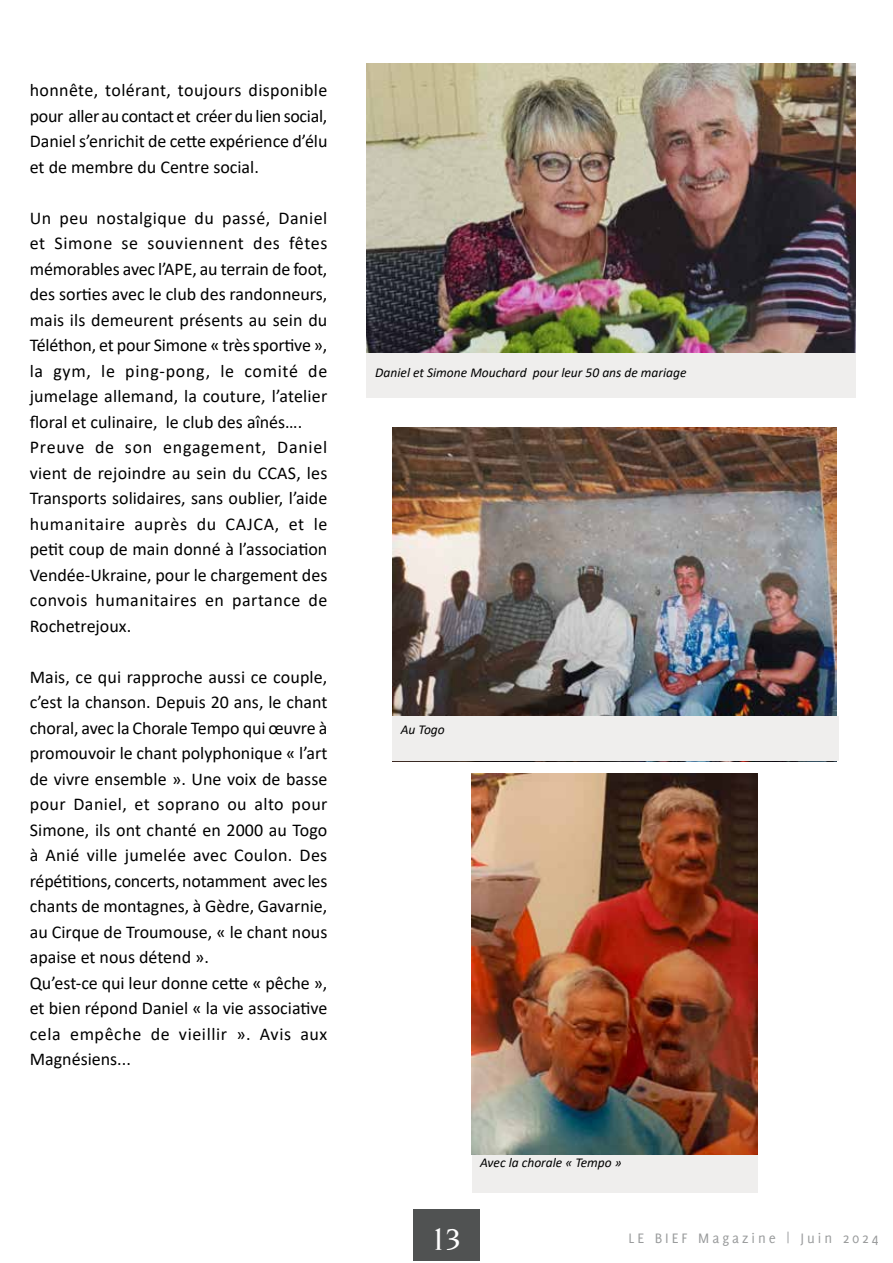
<style>
.page{position:relative;width:893px;height:1263px;background:#fff}
.page>*{position:absolute;margin:0;border:0;box-sizing:border-box;transform-origin:0 0}
.t1{font:30px "November Medium Normal";color:#fff}
.t2{font:18px/25.5px "Calibri";color:#000}
.t3{font:15px "Delicious";letter-spacing:.2em;color:#999b9c}
.t4{font:italic 13.5px "Calibri";color:#000}
</style>
<div class="page">
<img style="left:367px;top:64px;width:489px;height:289px">
<div style="left:367px;top:353px;width:489px;height:45px;background:#efeeed"></div>
<img style="left:392px;top:428px;width:445px;height:288px">
<div style="left:392px;top:716px;width:447px;height:45px;background:#efeeed"></div>
<img style="left:472px;top:773px;width:285px;height:382px">
<div style="left:472px;top:1155px;width:285px;height:38px;background:#efeeed"></div>
<div style="left:413px;top:1209px;width:66px;height:51px;background:#505252"></div>
<p class="t2" style="left:30px;top:77px;width:299px;text-align:justify">honnête, tolérant, toujours disponible pour aller au contact et créer du lien social, Daniel s’enrichit de cette expérience d’élu et de membre du Centre social.</p>
<p class="t2" style="left:30px;top:204px;width:299px">Un peu nostalgique du passé, Daniel et Simone se souviennent des fêtes mémorables avec l’APE, au terrain de foot, des sorties avec le club des randonneurs, mais ils demeurent présents au sein du Téléthon, et pour Simone « très sportive », la gym, le ping-pong, le comité de jumelage allemand, la couture, l’atelier floral et culinaire, le club des aînés….<br>Preuve de son engagement, Daniel vient de rejoindre au sein du CCAS, les Transports solidaires, sans oublier, l’aide humanitaire auprès du CAJCA, et le petit coup de main donné à l’association Vendée-Ukraine, pour le chargement des convois humanitaires en partance de Rochetrejoux.</p>
<p class="t2" style="left:30px;top:663px;width:299px">Mais, ce qui rapproche aussi ce couple, c’est la chanson. Depuis 20 ans, le chant choral, avec la Chorale Tempo qui œuvre à promouvoir le chant polyphonique « l’art de vivre ensemble ». Une voix de basse pour Daniel, et soprano ou alto pour Simone, ils ont chanté en 2000 au Togo à Anié ville jumelée avec Coulon. Des répétitions, concerts, notamment avec les chants de montagnes, à Gèdre, Gavarnie, au Cirque de Troumouse, « le chant nous apaise et nous détend ».<br>Qu’est-ce qui leur donne cette « pêche », et bien répond Daniel « la vie associative cela empêche de vieillir ». Avis aux Magnésiens...</p>
<p class="t4" style="left:375px;top:363px;width:313px">Daniel et Simone Mouchard pour leur 50 ans de mariage</p>
<p class="t4" style="left:401px;top:720px;width:46px">Au Togo</p>
<p class="t4" style="left:480px;top:1153px;width:143px">Avec la chorale « Tempo »</p>
<h1 class="t1" style="left:430px;top:1222px;width:33px">13</h1>
<p class="t3" style="left:629px;top:1230px;width:252px">LE BIEF Magazine | Juin 2024</p>
</div>
